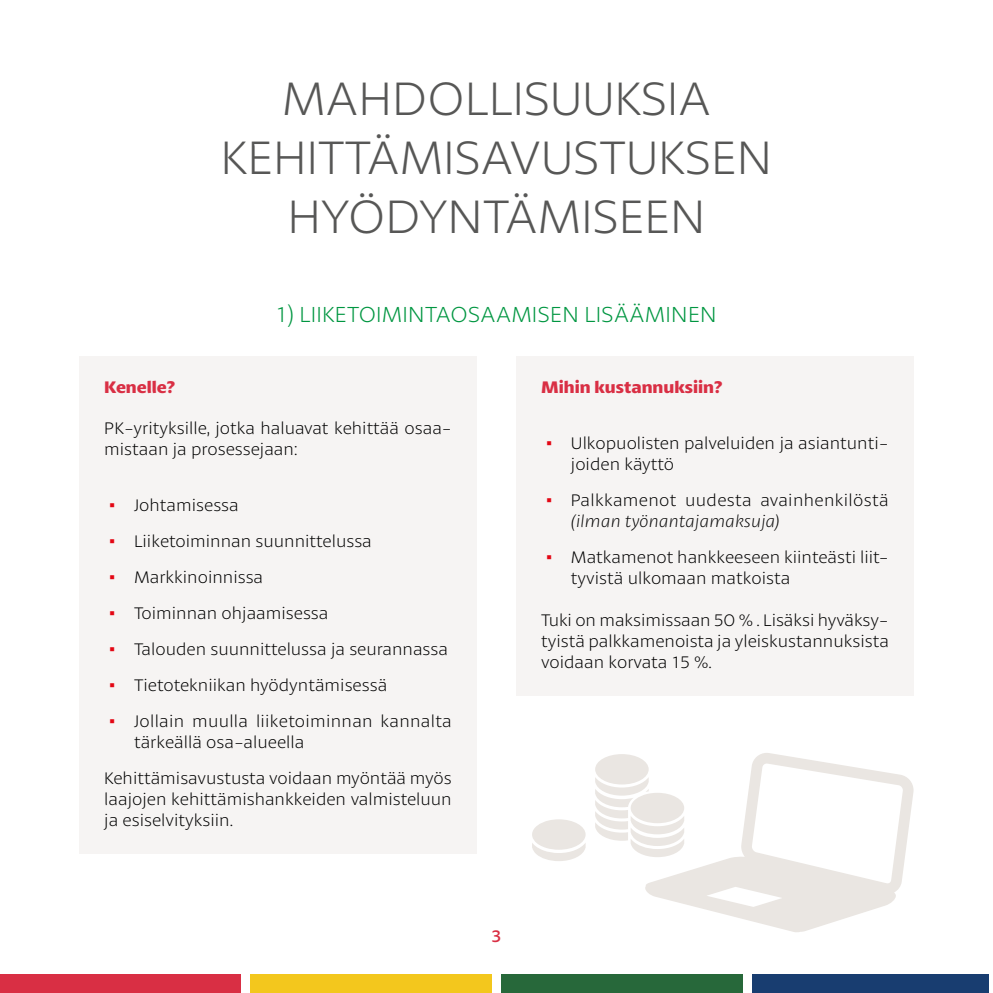
<style>
.page{position:relative;width:993px;height:993px;background:#fff}
.page>*{position:absolute;margin:0;border:0;box-sizing:border-box;transform-origin:0 0}
.t1{font:300 49px/58.8px "Petala Pro";color:#575756;text-align:center}
.t2{font:300 22.75px "Petala Pro";letter-spacing:.015em;color:#009641}
.t3{font:300 17.5px/21px "Petala Pro";color:#000}
.t4{font:300 17.5px/21px "Petala Pro";letter-spacing:.02em;color:#000}
.t5{font:700 17.5px "Petala Pro";color:#d92f44}
.t6{font:17.5px "Petala Pro";color:#d92f44}
.s1{font-family:"Arial";font-weight:400;color:#e30613}
.s2{font-style:italic}
</style>
<div class="page">
<div style="left:0;top:973px;width:241px;height:19px;background:#d92f44"></div>
<div style="left:250px;top:973px;width:241px;height:19px;background:#f3c71d"></div>
<div style="left:501px;top:973px;width:241px;height:19px;background:#27683a"></div>
<div style="left:751px;top:973px;width:236px;height:19px;background:#183d70"></div>
<svg style="left:595px;top:776px;width:50px;height:79px"></svg>
<div style="left:595px;top:753px;width:53px;height:31px;background:#eae6e2;border-radius:50%"></div>
<svg style="left:645px;top:753px;width:268px;height:179px"></svg>
<svg style="left:532px;top:819px;width:53px;height:41px"></svg>
<div style="left:516px;top:356px;width:397px;height:338px;background:#f6f4f3"></div>
<div style="left:79px;top:356px;width:397px;height:496px;background:#f6f4f3"></div>
<h1 class="t1" style="left:220px;top:71px;width:552px">MAHDOLLISUUKSIA<br>KEHITTÄMISAVUSTUKSEN<br>HYÖDYNTÄMISEEN</h1>
<h2 class="t2" style="left:276px;top:302px;width:441px">1) LIIKETOIMINTAOSAAMISEN LISÄÄMINEN</h2>
<p class="t5" style="left:104px;top:377px;width:72px">Kenelle?</p>
<p class="t3" style="left:104px;top:418px;width:349px">PK-yrityksille, jotka haluavat kehittää osaa&shy;mistaan ja prosessejaan:</p>
<p class="t3" style="left:109px;top:495px;width:131px"><span class="s1">▪</span> Johtamisessa</p>
<p class="t3" style="left:109px;top:531px;width:264px"><span class="s1">▪</span> Liiketoiminnan suunnittelussa</p>
<p class="t3" style="left:109px;top:567px;width:155px"><span class="s1">▪</span> Markkinoinnissa</p>
<p class="t3" style="left:109px;top:603px;width:221px"><span class="s1">▪</span> Toiminnan ohjaamisessa</p>
<p class="t3" style="left:109px;top:638px;width:340px"><span class="s1">▪</span> Talouden suunnittelussa ja seurannassa</p>
<p class="t3" style="left:109px;top:674px;width:279px"><span class="s1">▪</span> Tietotekniikan hyödyntämisessä</p>
<p class="t3" style="left:134px;top:710px;width:319px;text-indent:-25px"><span class="s1">▪</span> Jollain muulla liiketoiminnan kannalta tärkeällä osa-alueella</p>
<p class="t3" style="left:104px;top:767px;width:349px;text-align:justify">Kehittämisavustusta voidaan myöntää myös laajojen kehittämishankkeiden valmisteluun ja esiselvityksiin.</p>
<p class="t5" style="left:541px;top:377px;width:183px">Mihin kustannuksiin?</p>
<p class="t3" style="left:570px;top:433px;width:319px;text-indent:-25px"><span class="s1">▪</span> Ulkopuolisten palveluiden ja asiantunti&shy;joiden käyttö</p>
<p class="t4" style="left:570px;top:490px;width:319px;text-indent:-25px"><span class="s1">▪</span> Palkkamenot uudesta avainhenkilöstä <span class="s2">(ilman työnantajamaksuja)</span></p>
<p class="t3" style="left:570px;top:547px;width:319px;text-indent:-25px"><span class="s1">▪</span> Matkamenot hankkeeseen kiinteästi liit&shy;tyvistä ulkomaan matkoista</p>
<p class="t3" style="left:541px;top:610px;width:349px;text-align:justify">Tuki on maksimissaan 50 % . Lisäksi hyväksy&shy;tyistä palkkamenoista ja yleiskustannuksista voidaan korvata 15 %.</p>
<p class="t6" style="left:491px;top:926px;width:11px">3</p>
</div>
